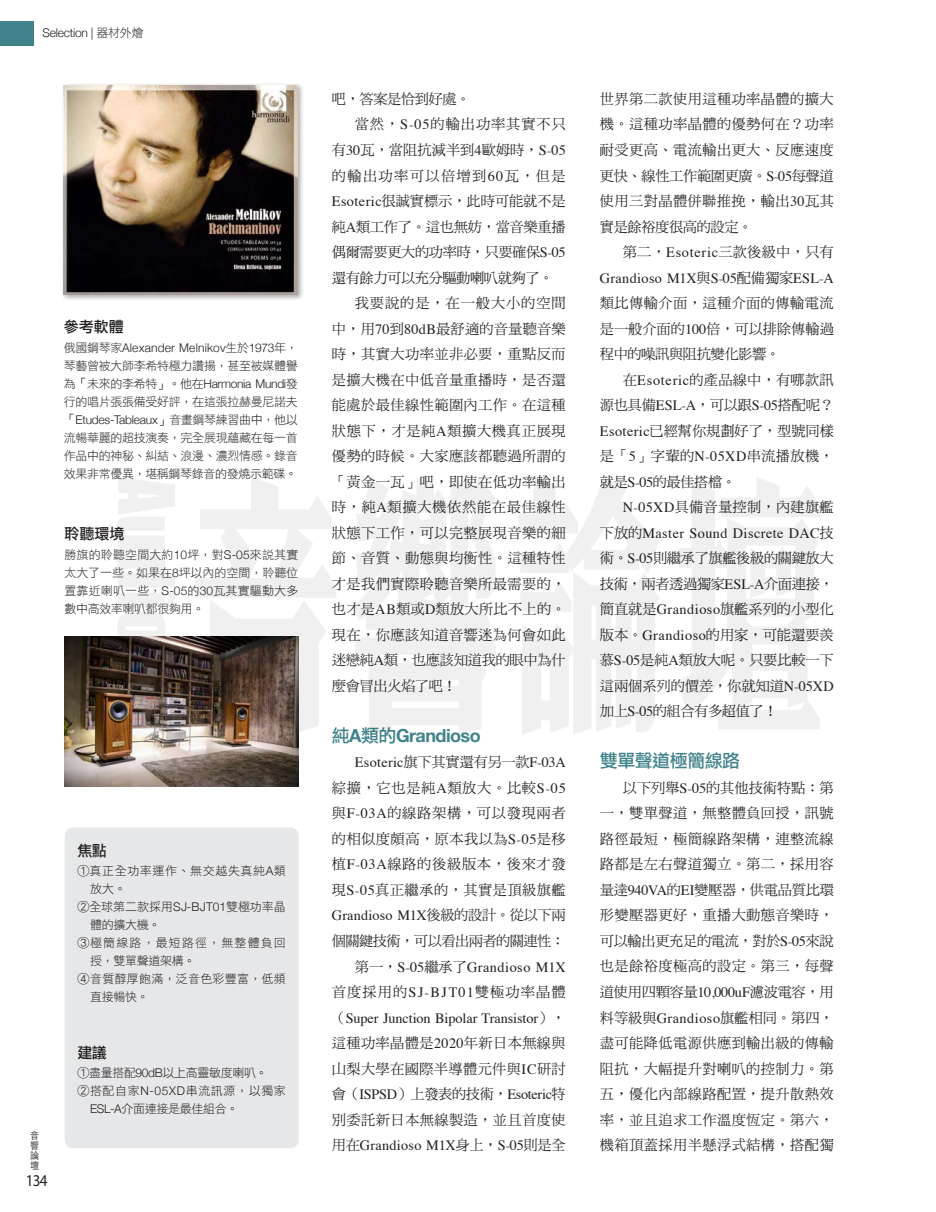
<style>
.page{position:relative;width:936px;height:1212px;background:#fff}
.page>*{position:absolute;margin:0;border:0;box-sizing:border-box;transform-origin:0 0}
.內標{font:700 18px "Helvetica Neue";letter-spacing:-.03em;color:#3f828a}
.內標-2{font:18px "DF Li Hei Std W5";letter-spacing:-.03em;color:#3f828a}
.t1{font:16.5px "Myriad Pro";color:#231f20;scale:.91 1}
.t2{font:15px "DF Li Hei Std W5";color:#231f20}
.內文{font:14.25px/25.5px "DF Ming Std W5";letter-spacing:-.005em;color:#231f20;text-align:justify}
.內文-2{font:14.25px/25.5px "Times";letter-spacing:-.005em;color:#231f20;text-align:justify}
.內文-3{font:14.25px "DF Ming Std W5";letter-spacing:-.03em;color:#231f20}
.t3{font:12px/18px "DF Li Hei Std W3";letter-spacing:-.005em;color:#231f20;text-align:justify}
.t4{font:12px/18px "DF Li Hei Std W3";letter-spacing:.05em;color:#231f20}
.t5{font:12px/18px "DF Li Hei Std W3";letter-spacing:.095em;color:#231f20}
.t6{font:12px/18px "DF Li Hei Std W3";letter-spacing:.02em;color:#231f20}
.t7{font:12px "DF Li Hei Std W3";letter-spacing:-.03em;color:#231f20}
.t8{font:300 12px "Helvetica Neue";letter-spacing:-.02em;color:#231f20}
.t9{font:300 9.9px/10.2px "ST Heiti TC";color:#231f20;text-align:justify;scale:.91 1}
.s1{font-family:"DF Li Hei Std W3";font-weight:400}
.s2{font-family:"Helvetica Neue";font-weight:300}
.s3{font-family:"Times"}
.s4{font-family:"DF Li Hei Std W5";font-weight:400}
.s5{font-family:"DF Ming Std W5"}
</style>
<div class="page">
<div style="left:65px;top:827px;width:233px;height:321px;background:#e6e7e9;border-radius:9px"></div>
<div style="left:61px;top:82px;width:243px;height:219px;background:#231f20;opacity:.35"></div>
<img style="left:64px;top:85px;width:234px;height:210px">
<img style="left:64px;top:636px;width:234px;height:150px">
<div style="left:0;top:21px;width:33px;height:24px;background:#3f828a"></div>
<img style="left:117px;top:478px;width:702px;height:256px">
<p class="t8" style="left:43px;top:23px;width:103px">Selection | <span class="s1">器材外燴</span></p>
<p class="t2" style="left:64px;top:319px;width:61px">參考軟體</p>
<p class="t3" style="left:64px;top:338px;width:235px">俄國鋼琴家<span class="s2">Alexander Melnikov</span>生於<span class="s2">1973</span>年，琴藝曾被大師李希特極力讚揚，甚至被媒體譽為「未來的李希特」。他在<span class="s2">Harmonia Mundi</span>發行的唱片張張備受好評，在這張拉赫曼尼諾夫「<span class="s2">Etudes-Tableaux</span>」音畫鋼琴練習曲中，他以流暢華麗的超技演奏，完全展現蘊藏在每一首作品中的神秘、糾結、浪漫、濃烈情感。錄音效果非常優異，堪稱鋼琴錄音的發燒示範碟。</p>
<p class="t2" style="left:64px;top:525px;width:61px">聆聽環境</p>
<p class="t3" style="left:64px;top:545px;width:235px">勝旗的聆聽空間大約<span class="s2">10</span>坪，對<span class="s2">S-05</span>來說其實太大了一些。如果在<span class="s2">8</span>坪以內的空間，聆聽位置靠近喇叭一些，<span class="s2">S-05</span>的<span class="s2">30</span>瓦其實驅動大多數中高效率喇叭都很夠用。</p>
<p class="t2" style="left:77px;top:842px;width:31px">焦點</p>
<p class="t4" style="left:90px;top:862px;width:197px;text-indent:-13px">①真正全功率運作、無交越失真純<span class="s2">A</span>類放大。</p>
<p class="t3" style="left:90px;top:898px;width:197px;text-indent:-13px">②全球第二款採用<span class="s2">SJ-BJT01</span>雙極功率晶體的擴大機。</p>
<p class="t5" style="left:90px;top:934px;width:197px;text-indent:-13px">③極簡線路，最短路徑，無整體負回授，雙單聲道架構。</p>
<p class="t6" style="left:90px;top:970px;width:197px;text-indent:-13px">④音質醇厚飽滿，泛音色彩豐富，低頻直接暢快。</p>
<p class="t9" style="left:30px;top:1129px;width:11px">音響論壇</p>
<p class="t1" style="left:26px;top:1170px;width:25px">134</p>
<p class="t2" style="left:77px;top:1044px;width:31px">建議</p>
<p class="t7" style="left:77px;top:1067px;width:192px">①盡量搭配<span class="s2">90dB</span>以上高靈敏度喇叭。</p>
<p class="t4" style="left:90px;top:1082px;width:197px;text-indent:-13px">②搭配自家<span class="s2">N-05XD</span>串流訊源，以獨家<br><span class="s2">ESL-A</span>介面連接是最佳組合。</p>
<p class="內文-3" style="left:332px;top:91px;width:140px">吧，答案是恰到好處。</p>
<p class="內文" style="left:332px;top:111px;width:235px;text-indent:23px">當然，<span class="s3">S-05</span>的輸出功率其實不只有<span class="s3">30</span>瓦，當阻抗減半到<span class="s3">4</span>歐姆時，<span class="s3">S-05</span>的輸出功率可以倍增到<span class="s3">60</span>瓦，但是<span class="s3">Esoteric</span>很誠實標示，此時可能就不是純<span class="s3">A</span>類工作了。這也無妨，當音樂重播偶爾需要更大的功率時，只要確保<span class="s3">S-05</span>還有餘力可以充分驅動喇叭就夠了。</p>
<p class="內文" style="left:332px;top:290px;width:235px;text-indent:23px">我要說的是，在一般大小的空間中，用<span class="s3">70</span>到<span class="s3">80dB</span>最舒適的音量聽音樂時，其實大功率並非必要，重點反而是擴大機在中低音量重播時，是否還能處於最佳線性範圍內工作。在這種狀態下，才是純<span class="s3">A</span>類擴大機真正展現優勢的時候。大家應該都聽過所謂的「黃金一瓦」吧，即使在低功率輸出時，純<span class="s3">A</span>類擴大機依然能在最佳線性狀態下工作，可以完整展現音樂的細節、音質、動態與均衡性。這種特性才是我們實際聆聽音樂所最需要的，也才是<span class="s3">AB</span>類或<span class="s3">D</span>類放大所比不上的。現在，你應該知道音響迷為何會如此迷戀純<span class="s3">A</span>類，也應該知道我的眼中為什麼會冒出火焰了吧！</p>
<p class="內標" style="left:332px;top:721px;width:150px"><span class="s4">純</span>A<span class="s4">類的</span>Grandioso</p>
<p class="內文" style="left:332px;top:749px;width:235px;text-indent:23px"><span class="s3">Esoteric</span>旗下其實還有另一款<span class="s3">F-03A</span>綜擴，它也是純<span class="s3">A</span>類放大。比較<span class="s3">S-05</span>與<span class="s3">F-03A</span>的線路架構，可以發現兩者的相似度頗高，原本我以為<span class="s3">S-05</span>是移植<span class="s3">F-03A</span>線路的後級版本，後來才發現<span class="s3">S-05</span>真正繼承的，其實是頂級旗艦<span class="s3">Grandioso M1X</span>後級的設計。從以下兩個關鍵技術，可以看出兩者的關連性：</p>
<p class="內文-2" style="left:332px;top:953px;width:235px;text-indent:23px"><span class="s5">第一，</span>S-05<span class="s5">繼承了</span>Grandioso M1X<span class="s5">首度採用的</span>SJ-BJT01<span class="s5">雙極功率晶體（</span>Super Junction Bipolar Transistor<span class="s5">），這種功率晶體是</span>2020<span class="s5">年新日本無線與山梨大學在國際半導體元件與</span>IC<span class="s5">研討會（</span>ISPSD<span class="s5">）上發表的技術，</span>Esoteric<span class="s5">特別委託新日本無線製造，並且首度使用在</span>Grandioso M1X<span class="s5">身上，</span>S-05<span class="s5">則是全</span></p>
<p class="內文" style="left:600px;top:86px;width:235px">世界第二款使用這種功率晶體的擴大機。這種功率晶體的優勢何在？功率耐受更高、電流輸出更大、反應速度更快、線性工作範圍更廣。<span class="s3">S-05</span>每聲道使用三對晶體併聯推挽，輸出<span class="s3">30</span>瓦其實是餘裕度很高的設定。</p>
<p class="內文" style="left:600px;top:239px;width:235px;text-indent:23px">第二，<span class="s3">Esoteric</span>三款後級中，只有<span class="s3">Grandioso M1X</span>與<span class="s3">S-05</span>配備獨家<span class="s3">ESL-A</span>類比傳輸介面，這種介面的傳輸電流是一般介面的<span class="s3">100</span>倍，可以排除傳輸過程中的噪訊與阻抗變化影響。</p>
<p class="內文" style="left:600px;top:366px;width:235px;text-indent:23px">在<span class="s3">Esoteric</span>的產品線中，有哪款訊源也具備<span class="s3">ESL-A</span>，可以跟<span class="s3">S-05</span>搭配呢？<span class="s3">Esoteric</span>已經幫你規劃好了，型號同樣是「<span class="s3">5</span>」字輩的<span class="s3">N-05XD</span>串流播放機，就是<span class="s3">S-05</span>的最佳搭檔。</p>
<p class="內文" style="left:600px;top:494px;width:235px;text-indent:23px"><span class="s3">N-05XD</span>具備音量控制，內建旗艦下放的<span class="s3">Master Sound Discrete DAC</span>技術。<span class="s3">S-05</span>則繼承了旗艦後級的關鍵放大技術，兩者透過獨家<span class="s3">ESL-A</span>介面連接，簡直就是<span class="s3">Grandioso</span>旗艦系列的小型化版本。<span class="s3">Grandioso</span>的用家，可能還要羨慕<span class="s3">S-05</span>是純<span class="s3">A</span>類放大呢。只要比較一下這兩個系列的價差，你就知道<span class="s3">N-05XD</span>加上<span class="s3">S-05</span>的組合有多超值了！</p>
<p class="內標-2" style="left:600px;top:751px;width:142px">雙單聲道極簡線路</p>
<p class="內文" style="left:600px;top:775px;width:235px;text-indent:23px">以下列舉<span class="s3">S-05</span>的其他技術特點：第一，雙單聲道，無整體負回授，訊號路徑最短，極簡線路架構，連整流線路都是左右聲道獨立。第二，採用容量達<span class="s3">940VA</span>的<span class="s3">EI</span>變壓器，供電品質比環形變壓器更好，重播大動態音樂時，可以輸出更充足的電流，對於<span class="s3">S-05</span>來說也是餘裕度極高的設定。第三，每聲道使用四顆容量<span class="s3">10,000uF</span>濾波電容，用料等級與<span class="s3">Grandioso</span>旗艦相同。第四，盡可能降低電源供應到輸出級的傳輸阻抗，大幅提升對喇叭的控制力。第五，優化內部線路配置，提升散熱效率，並且追求工作溫度恆定。第六，機箱頂蓋採用半懸浮式結構，搭配獨</p>
</div>
